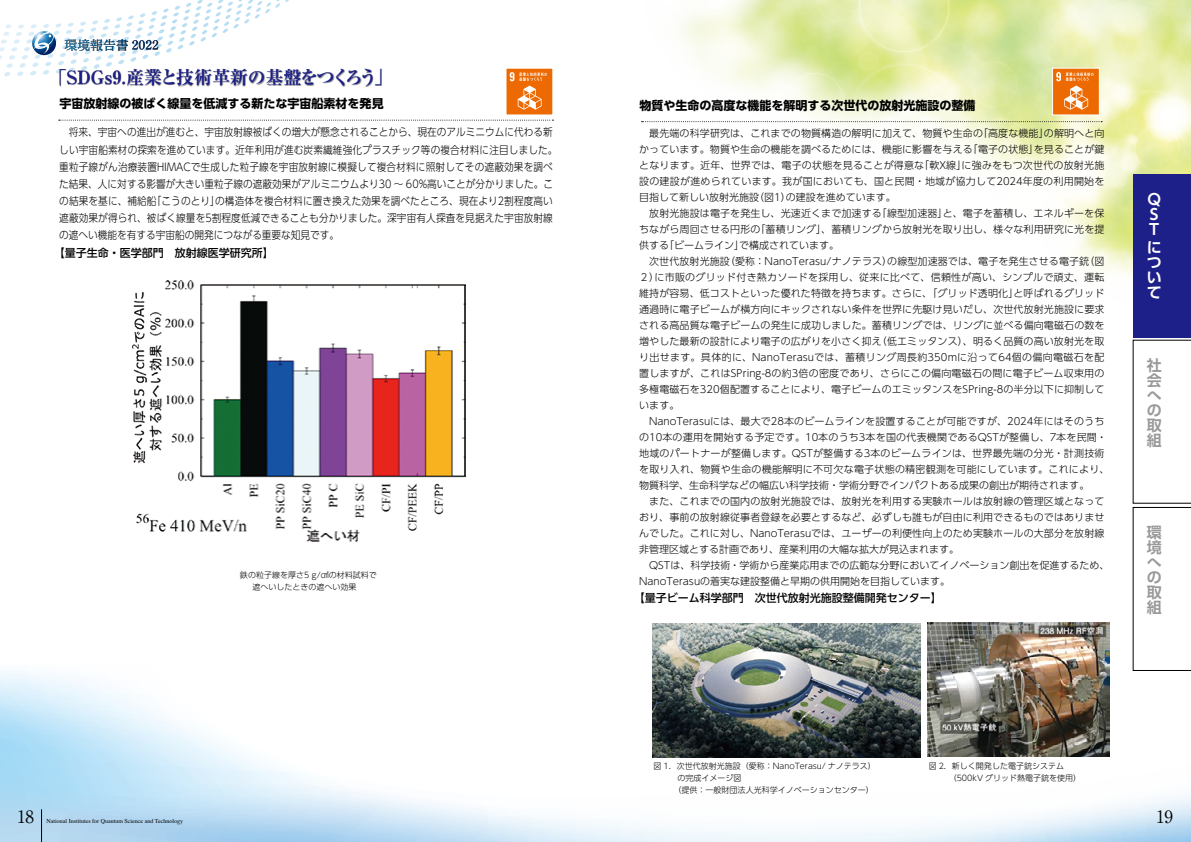
<style>
.page{position:relative;width:1191px;height:842px;background:#fff}
.page>*{position:absolute;margin:0;border:0;box-sizing:border-box;transform-origin:0 0}
.t1{font:700 expanded 18px "Ryumin Pr 6";letter-spacing:-.005em;color:#1d2088}
.t2{font:700 17px "A1 Mincho Std";color:#000}
.t3{font:700 15px/15px "UD Shin Go Pr 6 De";color:#989999;text-align:justify}
.t4{font:700 15px/15px "UD Shin Go Pr 6 De";color:#fff}
.t5{font:12.8px "Tsuku Min Pr 5 N RB";color:#000}
.t6{font:700 12px "UD Shin Go Pr 6";color:#000}
.t7{font:500 11px "UD Shin Go Pr 6";color:#000}
.t8{font:300 10.7px/17.1px "UD Shin Go Pr 6";letter-spacing:.01em;color:#000;scale:.9 1}
.t9{font:300 10px/16px "UD Shin Go Pr 6";letter-spacing:.01em;color:#000}
.t10{font:300 8px/12px "UD Shin Go Pr 6";color:#000}
.t11{font:6px "Times";color:#000}
</style>
<div class="page">
<img style="left:358px;top:0;width:833px;height:583px">
<svg style="left:0;top:663px;width:1191px;height:179px"></svg>
<svg style="left:0;top:0;width:289px;height:76px"></svg>
<div style="left:506px;top:68px;width:47px;height:47px;background:#ed6a02"></div>
<svg style="left:509px;top:72px;width:38px;height:38px"></svg>
<img style="left:132px;top:281px;width:333px;height:262px">
<svg style="left:59px;top:120px;width:494px;height:1px"></svg>
<div style="left:1052px;top:68px;width:47px;height:47px;background:#ed6a02"></div>
<svg style="left:1056px;top:72px;width:37px;height:38px"></svg>
<img style="left:652px;top:623px;width:268px;height:134px">
<img style="left:927px;top:622px;width:182px;height:134px">
<svg style="left:641px;top:121px;width:461px;height:1px"></svg>
<div style="left:61px;top:68px;width:321px;height:19px;background:#000;opacity:.5"></div>
<hr style="left:41px;top:809px;width:1px;height:33px;background:#000">
<svg style="left:1133px;top:340px;width:58px;height:331px"></svg>
<div style="left:1133px;top:174px;width:58px;height:163px;background:#1d2088"></div>
<p class="t5" style="left:65px;top:33px;width:96px">環境報告書 2022</p>
<h1 class="t1" style="left:49px;top:63px;width:345px">「SDGs9.産業と技術革新の基盤をつくろう」</h1>
<p class="t6" style="left:60px;top:94px;width:325px">宇宙放射線の被ばく線量を低減する新たな宇宙船素材を発見</p>
<p class="t8" style="left:59px;top:123px;width:555px">　将来、宇宙への進出が進むと、宇宙放射線被ばくの増大が懸念されることから、現在のアルミニウムに代わる新しい宇宙船素材の探索を進めています。近年利用が進む炭素繊維強化プラスチック等の複合材料に注目しました。重粒子線がん治療装置HIMACで生成した粒子線を宇宙放射線に模擬して複合材料に照射してその遮蔽効果を調べた結果、人に対する影響が大きい重粒子線の遮蔽効果がアルミニウムより30 ～ 60%高いことが分かりました。この結果を基に、補給船「こうのとり」の構造体を複合材料に置き換えた効果を調べたところ、現在より2割程度高い遮蔽効果が得られ、被ばく線量を5割程度低減できることも分かりました。深宇宙有人探査を見据えた宇宙放射線の遮へい機能を有する宇宙船の開発につながる重要な知見です。</p>
<p class="t7" style="left:54px;top:243px;width:222px">【量子生命・医学部門　放射線医学研究所】</p>
<p class="t10" style="left:232px;top:569px;width:146px;text-align:center">　鉄の粒子線を厚さ5 g/cm2の材料試料で遮へいしたときの遮へい効果</p>
<p class="t6" style="left:639px;top:95px;width:337px">物質や生命の高度な機能を解明する次世代の放射光施設の整備</p>
<p class="t9" style="left:639px;top:125px;width:472px">　最先端の科学研究は、これまでの物質構造の解明に加えて、物質や生命の「高度な機能」の解明へと向かっています。物質や生命の機能を調べるためには、機能に影響を与える「電子の状態」を見ることが鍵となります。近年、世界では、電子の状態を見ることが得意な「軟X線」に強みをもつ次世代の放射光施設の建設が進められています。我が国においても、国と民間・地域が協力して2024年度の利用開始を目指して新しい放射光施設（図1）の建設を進めています。<br>　放射光施設は電子を発生し、光速近くまで加速する「線型加速器」と、電子を蓄積し、エネルギーを保ちながら周回させる円形の「蓄積リング」、蓄積リングから放射光を取り出し、様々な利用研究に光を提供する「ビームライン」で構成されています。<br>　次世代放射光施設（愛称：NanoTerasu/ナノテラス）の線型加速器では、電子を発生させる電子銃（図２）に市販のグリッド付き熱カソードを採用し、従来に比べて、信頼性が高い、シンプルで頑丈、運転維持が容易、低コストといった優れた特徴を持ちます。さらに、「グリッド透明化」と呼ばれるグリッド通過時に電子ビームが横方向にキックされない条件を世界に先駆け見いだし、次世代放射光施設に要求される高品質な電子ビームの発生に成功しました。蓄積リングでは、リングに並べる偏向電磁石の数を増やした最新の設計により電子の広がりを小さく抑え（低エミッタンス）、明るく品質の高い放射光を取り出せます。具体的に、NanoTerasuでは、蓄積リング周長約350mに沿って64個の偏向電磁石を配置しますが、これはSPring-8の約3倍の密度であり、さらにこの偏向電磁石の間に電子ビーム収束用の多極電磁石を320個配置することにより、電子ビームのエミッタンスをSPring-8の半分以下に抑制しています。<br>　NanoTerasuには、最大で28本のビームラインを設置することが可能ですが、2024年にはそのうちの10本の運用を開始する予定です。10本のうち3本を国の代表機関であるQSTが整備し、7本を民間・地域のパートナーが整備します。QSTが整備する3本のビームラインは、世界最先端の分光・計測技術を取り入れ、物質や生命の機能解明に不可欠な電子状態の精密観測を可能にしています。これにより、物質科学、生命科学などの幅広い科学技術・学術分野でインパクトある成果の創出が期待されます。<br>　また、これまでの国内の放射光施設では、放射光を利用する実験ホールは放射線の管理区域となっており、事前の放射線従事者登録を必要とするなど、必ずしも誰もが自由に利用できるものではありませんでした。これに対し、NanoTerasuでは、ユーザーの利便性向上のため実験ホールの大部分を放射線非管理区域とする計画であり、産業利用の大幅な拡大が見込まれます。<br>　QSTは、科学技術・学術から産業応用までの広範な分野においてイノベーション創出を促進するため、NanoTerasuの着実な建設整備と早期の供用開始を目指しています。</p>
<p class="t7" style="left:633px;top:589px;width:309px">【量子ビーム科学部門　次世代放射光施設整備開発センター】</p>
<h3 class="t4" style="left:1147px;top:191px;width:15px">Q<br>S<br>T</h3>
<h3 class="t4" style="left:1146px;top:240px;width:15px;text-align:justify">について</h3>
<h3 class="t3" style="left:1146px;top:357px;width:16px">社会への取組</h3>
<h3 class="t3" style="left:1146px;top:524px;width:16px">環境への取組</h3>
<p class="t10" style="left:653px;top:760px;width:224px">図 1．次世代放射光施設（愛称：NanoTerasu/ ナノテラス）　　　の完成イメージ図<br>　　　（提供：一般財団法人光科学イノベーションセンター）</p>
<p class="t10" style="left:928px;top:759px;width:154px">図 2．新しく開発した電子銃システム<br>　　　（500kV グリッド熱電子銃を使用）</p>
<h2 class="t2" style="left:17px;top:803px;width:18px">18</h2>
<p class="t11" style="left:47px;top:815px;width:138px">National Institutes for Quantum Science and Technology</p>
<h2 class="t2" style="left:1156px;top:803px;width:18px">19</h2>
</div>
